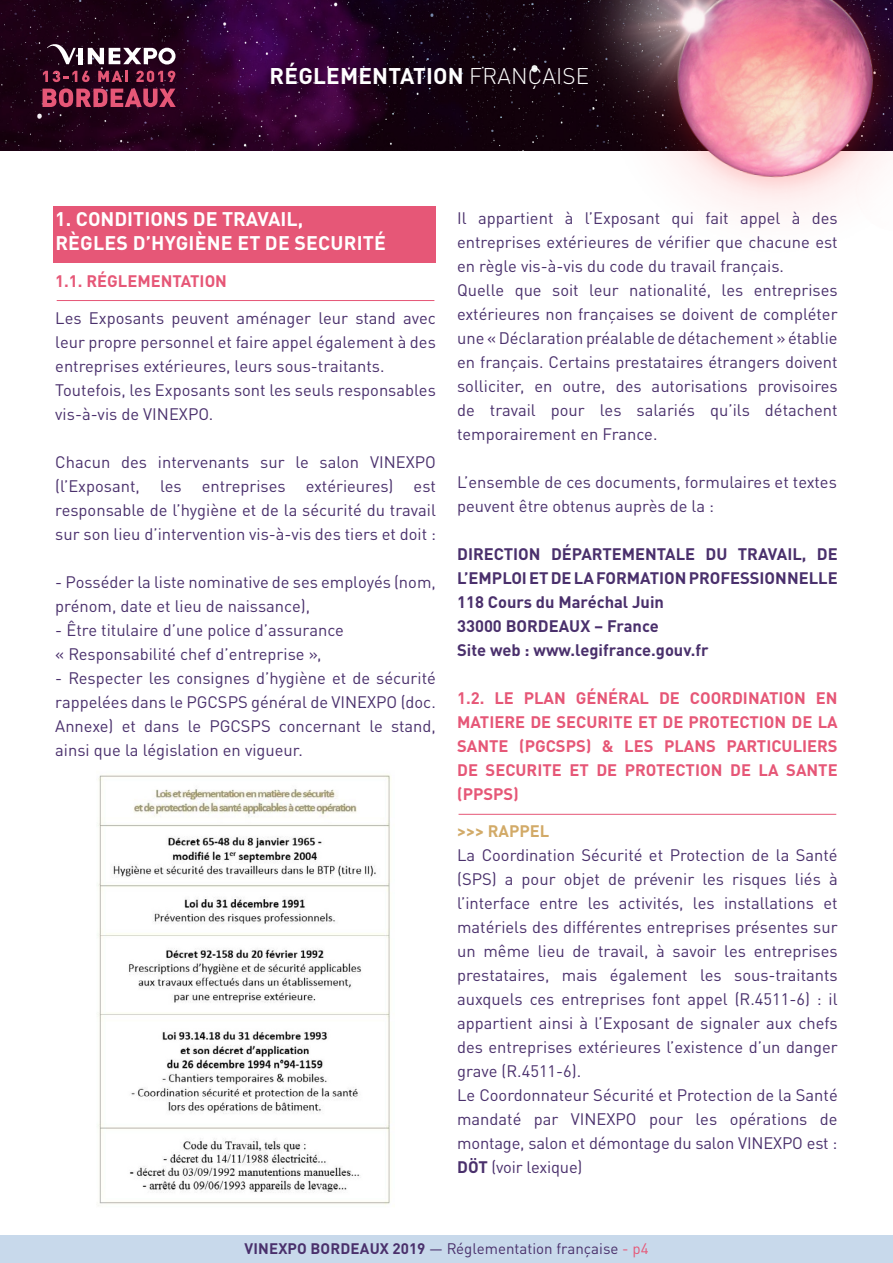
<style>
.page{position:relative;width:893px;height:1263px;background:#fff}
.page>*{position:absolute;margin:0;border:0;box-sizing:border-box;transform-origin:0 0}
.t1{font:700 22.5px "DINOT";letter-spacing:.01em;color:#fff}
.t2{font:700 19.5px/24px "DINOT";letter-spacing:.01em;color:#fff}
.t3{font:16.5px/24px "DINOT";color:#4a306c}
.t4{font:700 16.5px/24px "DINOT";color:#e65777;text-align:justify}
.t5{font:700 16.5px/24px "DINOT";color:#4a306c}
.t6{font:700 16.5px "DINOT";color:#d2aa68}
.t7{font:15.15px "DINOT";color:#4a306c}
.s1{font-weight:300}
.s2{font-weight:700}
.s3{color:#e65777}
</style>
<div class="page">
<img style="left:0;top:0;width:516px;height:150px">
<img style="left:516px;top:0;width:377px;height:211px">
<hr style="left:79px;top:48px;width:4px;height:16px;background:#fff">
<svg style="left:88px;top:48px;width:88px;height:17px"></svg>
<svg style="left:47px;top:43px;width:29px;height:21px"></svg>
<svg style="left:43px;top:88px;width:133px;height:19px;background:#92324e"></svg>
<svg style="left:43px;top:71px;width:47px;height:11px"></svg>
<svg style="left:98px;top:71px;width:30px;height:11px"></svg>
<svg style="left:136px;top:71px;width:39px;height:11px"></svg>
<div style="left:53px;top:206px;width:383px;height:56px;background:#e65777"></div>
<hr style="left:57px;top:300px;width:377px;height:1px;background:#e65777">
<hr style="left:459px;top:814px;width:377px;height:1px;background:#e65777">
<div style="left:0;top:1235px;width:893px;height:28px;background:#c8d9eb"></div>
<img style="left:98px;top:775px;width:293px;height:430px">
<h1 class="t1" style="left:270px;top:58px;width:321px">RÉGLEMENTATION <span class="s1">FRANÇAISE</span></h1>
<p class="t2" style="left:55px;top:205px;width:332px">1. CONDITIONS DE TRAVAIL,<br>RÈGLES D’HYGIÈNE ET DE SECURITÉ</p>
<p class="t4" style="left:55px;top:268px;width:173px">1.1. RÉGLEMENTATION</p>
<p class="t3" style="left:55px;top:304px;width:382px">Les Exposants peuvent aménager leur stand avec leur propre personnel et faire appel également à des entreprises extérieures, leurs sous-traitants.<br>Toutefois, les Exposants sont les seuls responsables vis-à-vis de VINEXPO.</p>
<p class="t3" style="left:55px;top:448px;width:382px;text-align:justify">Chacun des intervenants sur le salon VINEXPO (l’Exposant, les entreprises extérieures) est responsable de l’hygiène et de la sécurité du travail sur son lieu d’intervention vis-à-vis des tiers et doit :</p>
<p class="t3" style="left:55px;top:568px;width:382px">- Posséder la liste nominative de ses employés (nom, prénom, date et lieu de naissance),</p>
<p class="t3" style="left:55px;top:617px;width:290px">- Être titulaire d’une police d’assurance « Responsabilité chef d’entreprise »,</p>
<p class="t3" style="left:55px;top:665px;width:382px;text-align:justify">- Respecter les consignes d’hygiène et de sécurité rappelées dans le PGCSPS général de VINEXPO (doc.<br>Annexe) et dans le PGCSPS concernant le stand, ainsi que la législation en vigueur.</p>
<p class="t3" style="left:457px;top:205px;width:382px">Il appartient à l’Exposant qui fait appel à des entreprises extérieures de vérifier que chacune est en règle vis-à-vis du code du travail français.<br>Quelle que soit leur nationalité, les entreprises extérieures non françaises se doivent de compléter une « Déclaration préalable de détachement » établie en français. Certains prestataires étrangers doivent solliciter, en outre, des autorisations provisoires de travail pour les salariés qu’ils détachent temporairement en France.</p>
<p class="t3" style="left:457px;top:469px;width:381px">L’ensemble de ces documents, formulaires et textes peuvent être obtenus auprès de la :</p>
<p class="t5" style="left:457px;top:541px;width:382px">DIRECTION DÉPARTEMENTALE DU TRAVAIL, DE L’EMPLOI ET DE LA FORMATION PROFESSIONNELLE 118 Cours du Maréchal Juin<br>33000 BORDEAUX – France<br>Site web : www.legifrance.gouv.fr</p>
<p class="t4" style="left:457px;top:685px;width:382px">1.2. LE PLAN GÉNÉRAL DE COORDINATION EN MATIERE DE SECURITE ET DE PROTECTION DE LA SANTE (PGCSPS) &amp; LES PLANS PARTICULIERS DE SECURITE ET DE PROTECTION DE LA SANTE (PPSPS)</p>
<p class="t6" style="left:457px;top:818px;width:94px">&gt;&gt;&gt; RAPPEL</p>
<p class="t3" style="left:457px;top:842px;width:382px">La Coordination Sécurité et Protection de la Santé (SPS) a pour objet de prévenir les risques liés à l’interface entre les activités, les installations et matériels des différentes entreprises présentes sur un même lieu de travail, à savoir les entreprises prestataires, mais également les sous-traitants auxquels ces entreprises font appel (R.4511-6) : il appartient ainsi à l’Exposant de signaler aux chefs des entreprises extérieures l’existence d’un danger grave (R.4511-6).<br>Le Coordonnateur Sécurité et Protection de la Santé mandaté par VINEXPO pour les opérations de montage, salon et démontage du salon VINEXPO est :<br><span class="s2">DÖT</span> (voir lexique)</p>
<p class="t7" style="left:244px;top:1236px;width:406px"><span class="s2">VINEXPO BORDEAUX 2019</span> — Réglementation française <span class="s3">- p4</span></p>
</div>
